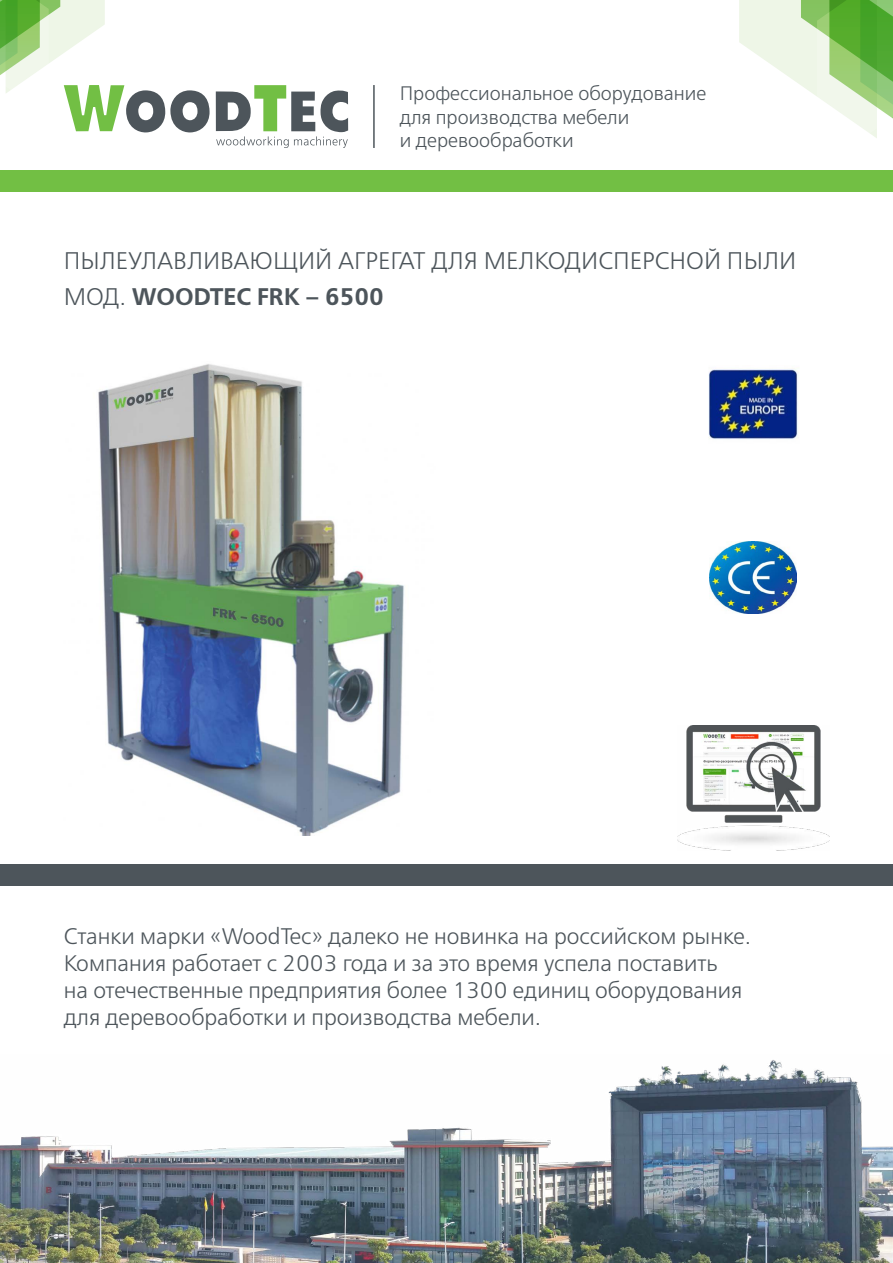
<style>
.page{position:relative;width:893px;height:1263px;background:#fff}
.page>*{position:absolute;margin:0;border:0;box-sizing:border-box;transform-origin:0 0}
.t1{font:24px "Free Set Light C";color:#4d555b}
.t2{font:24px "Free Set Demi C";color:#4d555b}
.t3{font:22.5px/27px "Free Set Light C";color:#4d555b}
.t4{font:19.5px/23.4px "Free Set Light C";color:#4d555b}
.s1{font-family:"Free Set Light C"}
</style>
<div class="page">
<img style="left:98px;top:364px;width:306px;height:472px">
<svg style="left:739px;top:0;width:154px;height:138px"></svg>
<svg style="left:0;top:0;width:348px;height:148px"></svg>
<div style="left:0;top:170px;width:893px;height:21px;background:#72bf44"></div>
<div style="left:0;top:864px;width:893px;height:21px;background:#4d555b"></div>
<hr style="left:373px;top:85px;width:2px;height:63px;background:#4d555b">
<img style="left:0;top:1060px;width:893px;height:203px">
<img style="left:677px;top:725px;width:152px;height:125px">
<img style="left:709px;top:542px;width:88px;height:72px">
<img style="left:708px;top:369px;width:90px;height:71px">
<p class="t4" style="left:400px;top:83px;width:308px">Профессиональное оборудование для производства мебели<br>и деревообработки</p>
<p class="t1" style="left:64px;top:248px;width:734px">ПЫЛЕУЛАВЛИВАЮЩИЙ АГРЕГАТ ДЛЯ МЕЛКОДИСПЕРСНОЙ ПЫЛИ</p>
<p class="t2" style="left:64px;top:283px;width:322px"><span class="s1">МОД.</span> WOODTEC FRK – 6500</p>
<p class="t3" style="left:64px;top:924px;width:689px">Станки марки «WoodTec» далеко не новинка на российском рынке.<br>Компания работает с 2003 года и за это время успела поставить<br>на отечественные предприятия более 1300 единиц оборудования для деревообработки и производства мебели.</p>
</div>
